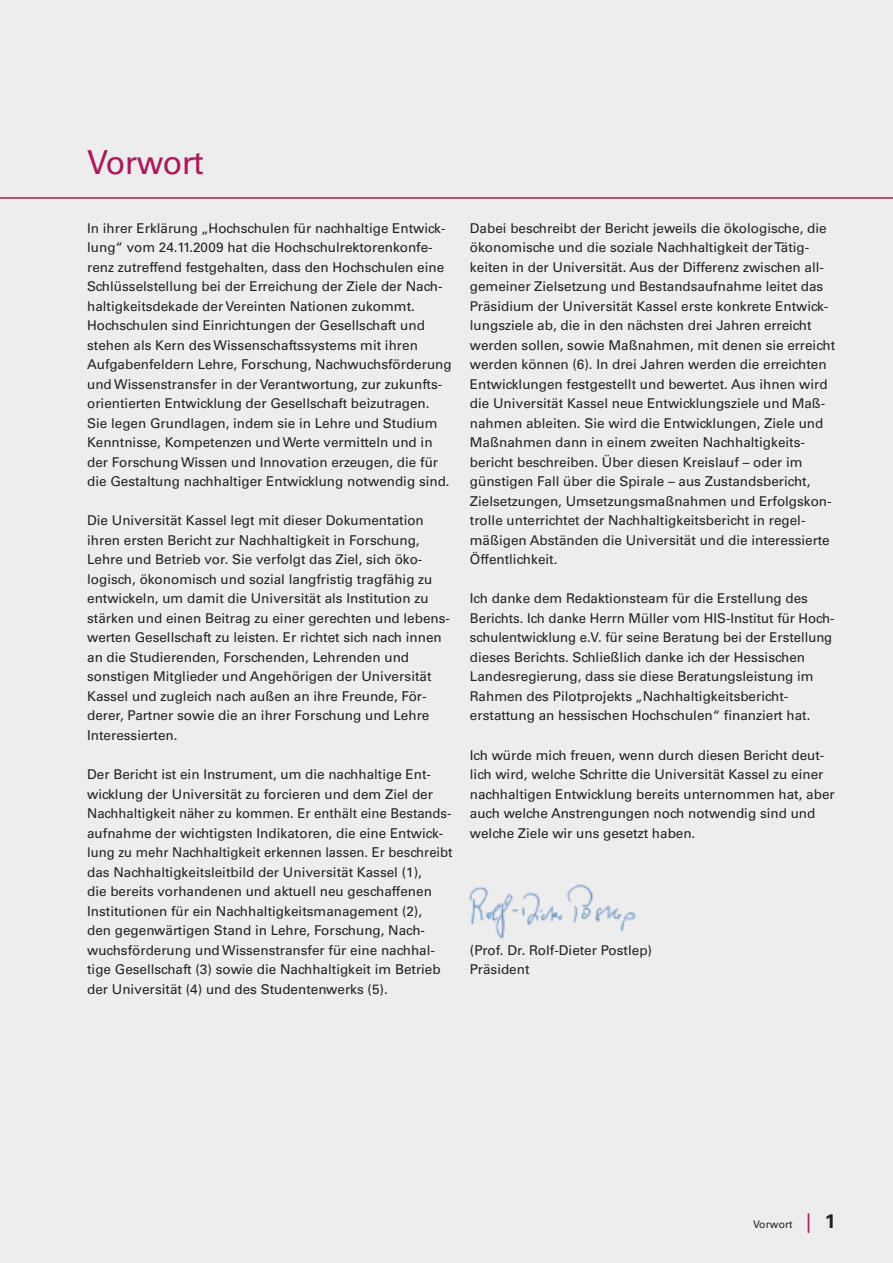
<style>
.page{position:relative;width:893px;height:1263px;background:#ededed}
.page>*{position:absolute;margin:0;border:0;box-sizing:border-box;transform-origin:0 0}
.t1{font:33px "Univers LT";letter-spacing:-.015em;color:#aa1b5b}
.t2{font:13.5px/19.5px "Univers LT";color:#222221}
.t3{font:10.5px "Univers LT";letter-spacing:.01em;color:#222221}
.s1{font-size:19.5px;color:#aa1b5b}
.s2{font-weight:700;font-size:19.5px}
</style>
<div class="page">
<img style="left:469px;top:884px;width:167px;height:55px">
<h1 class="t1" style="left:87px;top:151px;width:118px">Vorwort</h1>
<p class="t2" style="left:87px;top:220px;width:366px">In ihrer Erklärung „Hochschulen für nachhaltige Entwick&shy;lung“ vom 24.11.2009 hat die Hochschulrektorenkonfe&shy;renz zutreffend festgehalten, dass den Hochschulen eine Schlüsselstellung bei der Erreichung der Ziele der Nach&shy;haltigkeitsdekade der Vereinten Nationen zukommt.<br>Hochschulen sind Einrichtungen der Gesellschaft und stehen als Kern des Wissenschaftssystems mit ihren Aufgabenfeldern Lehre, Forschung, Nachwuchsförderung und Wissenstransfer in der Verantwortung, zur zukunfts&shy;orientierten Entwicklung der Gesellschaft beizutragen.<br>Sie legen Grundlagen, indem sie in Lehre und Studium Kenntnisse, Kompetenzen und Werte vermitteln und in der Forschung Wissen und Innovation erzeugen, die für die Gestaltung nachhaltiger Entwicklung notwendig sind.</p>
<p class="t2" style="left:87px;top:512px;width:364px">Die Universität Kassel legt mit dieser Dokumentation ihren ersten Bericht zur Nachhaltigkeit in Forschung, Lehre und Betrieb vor. Sie verfolgt das Ziel, sich öko&shy;logisch, ökonomisch und sozial langfristig tragfähig zu entwickeln, um damit die Universität als Institution zu stärken und einen Beitrag zu einer gerechten und lebens&shy;werten Gesellschaft zu leisten. Er richtet sich nach innen an die Studierenden, Forschenden, Lehrenden und sonstigen Mitglieder und Angehörigen der Universität Kassel und zugleich nach außen an ihre Freunde, För&shy;derer, Partner sowie die an ihrer Forschung und Lehre Interessierten.</p>
<p class="t2" style="left:87px;top:766px;width:367px">Der Bericht ist ein Instrument, um die nachhaltige Ent&shy;wicklung der Universität zu forcieren und dem Ziel der Nachhaltigkeit näher zu kommen. Er enthält eine Bestands&shy;aufnahme der wichtigsten Indikatoren, die eine Entwick&shy;lung zu mehr Nachhaltigkeit erkennen lassen. Er beschreibt das Nachhaltigkeitsleitbild der Universität Kassel (1),<br>die bereits vorhandenen und aktuell neu geschaffenen Institutionen für ein Nachhaltigkeitsmanagement (2),<br>den gegenwärtigen Stand in Lehre, Forschung, Nach&shy;wuchsförderung und Wissenstransfer für eine nachhal&shy;tige Gesellschaft (3) sowie die Nachhaltigkeit im Betrieb der Universität (4) und des Studentenwerks (5).</p>
<p class="t2" style="left:470px;top:220px;width:367px">Dabei beschreibt der Bericht jeweils die ökologische, die ökonomische und die soziale Nachhaltigkeit derTätig&shy;keiten in der Universität. Aus der Differenz zwischen all&shy;gemeiner Zielsetzung und Bestandsaufnahme leitet das Präsidium der Universität Kassel erste konkrete Entwick&shy;lungsziele ab, die in den nächsten drei Jahren erreicht werden sollen, sowie Maßnahmen, mit denen sie erreicht werden können (6). In drei Jahren werden die erreichten Entwicklungen festgestellt und bewertet. Aus ihnen wird die Universität Kassel neue Entwicklungsziele und Maß&shy;nahmen ableiten. Sie wird die Entwicklungen, Ziele und Maßnahmen dann in einem zweiten Nachhaltigkeits&shy;bericht beschreiben. Über diesen Kreislauf – oder im günstigen Fall über die Spirale – aus Zustandsbericht, Zielsetzungen, Umsetzungsmaßnahmen und Erfolgskon&shy;trolle unterrichtet der Nachhaltigkeitsbericht in regel&shy;mäßigen Abständen die Universität und die interessierte Öffentlichkeit.</p>
<p class="t2" style="left:470px;top:590px;width:366px">Ich danke dem Redaktionsteam für die Erstellung des Berichts. Ich danke Herrn Müller vom HIS-Institut für Hoch&shy;schulentwicklung e.V. für seine Beratung bei der Erstellung dieses Berichts. Schließlich danke ich der Hessischen Landesregierung, dass sie diese Beratungsleistung im Rahmen des Pilotprojekts „Nachhaltigkeitsbericht&shy;erstattung an hessischen Hochschulen“ finanziert hat.</p>
<p class="t2" style="left:470px;top:746px;width:366px">Ich würde mich freuen, wenn durch diesen Bericht deut&shy;lich wird, welche Schritte die Universität Kassel zu einer nachhaltigen Entwicklung bereits unternommen hat, aber auch welche Anstrengungen noch notwendig sind und welche Ziele wir uns gesetzt haben.</p>
<p class="t2" style="left:470px;top:941px;width:184px">(Prof. Dr. Rolf-Dieter Postlep)<br>Präsident</p>
<p class="t3" style="left:753px;top:1220px;width:84px">Vorwort <span class="s1">|</span> <span class="s2">1</span></p>
</div>
